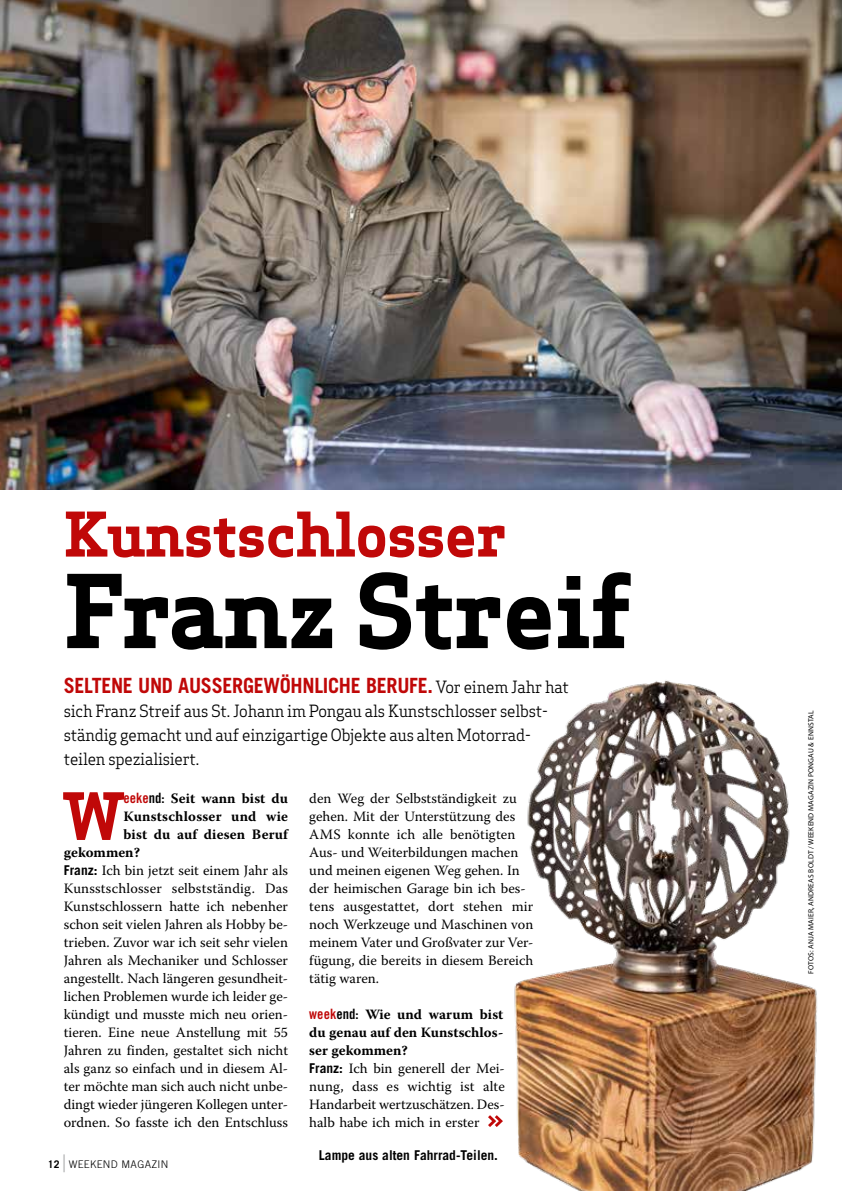
<style>
.page{position:relative;width:842px;height:1191px;background:#fff}
.page>*{position:absolute;margin:0;border:0;box-sizing:border-box;transform-origin:0 0}
.t1{font:700 99px "Apex Serif";letter-spacing:-.01em;color:#000}
.t2{font:700 62.25px "Apex Serif";color:#c00808}
.t3{font:700 60px "Apex Serif";letter-spacing:-.01em;color:#c00808}
.t4{font:700 24px "Trade Gothic LT Std";color:#b1b2b3;scale:.4 1}
.t5{font:700 21px "Trade Gothic LT Std";letter-spacing:-.015em;color:#c00808;scale:.95 1}
.t6{font:16.5px/24px "Apex Serif";letter-spacing:-.015em;color:#000;scale:.95 1}
.t7{font:14.25px/18px "Warnock Pro";color:#000}
.t8{font:700 14.25px "Warnock Pro";letter-spacing:.015em;color:#000}
.t9{font:700 13.5px "Trade Gothic LT Std";color:#000}
.t10{font:300 10.5px "Trade Gothic LT Std";letter-spacing:.03em;color:#000}
.t11{font:700 10.5px "Trade Gothic LT Std";color:#000}
.t12{font:7.5px "Myriad Pro";letter-spacing:.02em;color:#000}
.s1{font-family:"Apex Serif";font-weight:400;font-size:16.5px;color:#000}
.s2{font-family:"Trade Gothic LT Std Bd Cn 20";font-weight:400;color:#c00808}
.s3{font-family:"Trade Gothic LT Std Bd Cn 20";font-weight:400}
.s4{font-family:"Trade Gothic LT Std Bd Cn 20";color:#c00808}
.s5{font-family:"Trade Gothic LT Std Bd Cn 20"}
.s6{font-weight:700}
.s7{font-family:"Trade Gothic LT Std";font-weight:700;font-size:13.5px}
</style>
<div class="page">
<img style="left:0;top:0;width:842px;height:489px">
<img style="left:514px;top:680px;width:303px;height:511px">
<svg style="left:488px;top:1115px;width:15px;height:12px"></svg>
<h3 class="t3" style="left:64px;top:495px;width:444px">Kunstschlosser</h3>
<h1 class="t1" style="left:64px;top:547px;width:571px">Franz Streif</h1>
<h3 class="t5" style="left:64px;top:673px;width:533px">SELTENE UND AUSSERGEWÖHNLICHE BERUFE. <span class="s1">Vor einem Jahr hat</span></h3>
<p class="t6" style="left:64px;top:699px;width:511px">sich Franz Streif aus St. Johann im Pongau als Kunstschlosser selbst&shy;ständig gemacht und auf einzigartige Objekte aus alten Motorrad&shy;teilen spezialisiert.</p>
<p class="t12" style="left:806px;top:974px;width:265px;rotate:-90deg">FOTOS: ANJA MAIER, ANDREAS BOLDT / WEEKEND MAGAZIN PONGAU &amp; ENNSTAL</p>
<h2 class="t2" style="left:64px;top:775px;width:61px">W</h2>
<p class="t8" style="left:123px;top:789px;width:166px"><span class="s2">eeke</span><span class="s3">nd:</span> Seit wann bist du</p>
<p class="t7" style="left:309px;top:789px;width:226px">den Weg der Selbstständigkeit zu gehen. Mit der Unterstützung des<br>AMS konnte ich alle benötigten<br>Aus- und Weiterbildungen machen und meinen eigenen Weg gehen. In der heimischen Garage bin ich bes&shy;tens ausgestattet, dort stehen mir noch Werkzeuge und Maschinen von meinem Vater und Großvater zur Ver&shy;fügung, die bereits in diesem Bereich tätig waren.</p>
<p class="t7" style="left:309px;top:1005px;width:197px"><span class="s4">week</span><span class="s5">end:</span> <span class="s6">Wie und warum bist du genau auf den Kunstschlos&shy;ser gekommen?<br></span><span class="s7">Franz:</span> Ich bin generell der Mei&shy;nung, dass es wichtig ist alte<br>Handarbeit wertzuschätzen. Des&shy;halb habe ich mich in erster</p>
<p class="t8" style="left:123px;top:807px;width:166px">Kunstschlosser und wie</p>
<p class="t8" style="left:123px;top:825px;width:166px">bist du auf diesen Beruf</p>
<p class="t8" style="left:64px;top:843px;width:78px">gekommen?</p>
<p class="t7" style="left:64px;top:861px;width:226px"><span class="s7">Franz:</span> Ich bin jetzt seit einem Jahr als</p>
<p class="t7" style="left:64px;top:879px;width:226px">Kunsstschlosser selbstständig. Das</p>
<p class="t7" style="left:64px;top:897px;width:226px">Kunstschlossern hatte ich nebenher</p>
<p class="t7" style="left:64px;top:915px;width:226px">schon seit vielen Jahren als Hobby be-</p>
<p class="t7" style="left:64px;top:933px;width:226px">trieben. Zuvor war ich seit sehr vielen</p>
<p class="t7" style="left:64px;top:951px;width:226px">Jahren als Mechaniker und Schlosser</p>
<p class="t7" style="left:64px;top:969px;width:226px">angestellt. Nach längeren gesundheit-</p>
<p class="t7" style="left:64px;top:987px;width:226px">lichen Problemen wurde ich leider ge-</p>
<p class="t7" style="left:64px;top:1005px;width:226px">kündigt und musste mich neu orien-</p>
<p class="t7" style="left:64px;top:1023px;width:226px">tieren. Eine neue Anstellung mit 55</p>
<p class="t7" style="left:64px;top:1041px;width:226px">Jahren zu finden, gestaltet sich nicht</p>
<p class="t7" style="left:64px;top:1059px;width:226px">als ganz so einfach und in diesem Al-</p>
<p class="t7" style="left:64px;top:1077px;width:226px">ter möchte man sich auch nicht unbe-</p>
<p class="t7" style="left:64px;top:1095px;width:226px">dingt wieder jüngeren Kollegen unter-</p>
<p class="t7" style="left:64px;top:1113px;width:226px">ordnen. So fasste ich den Entschluss</p>
<p class="t11" style="left:48px;top:1157px;width:13px">12</p>
<h3 class="t4" style="left:63px;top:1148px;width:7px">|</h3>
<p class="t10" style="left:69px;top:1157px;width:101px">WEEKEND MAGAZIN</p>
<p class="t9" style="left:319px;top:1147px;width:181px">Lampe aus alten Fahrrad-Teilen.</p>
</div>
